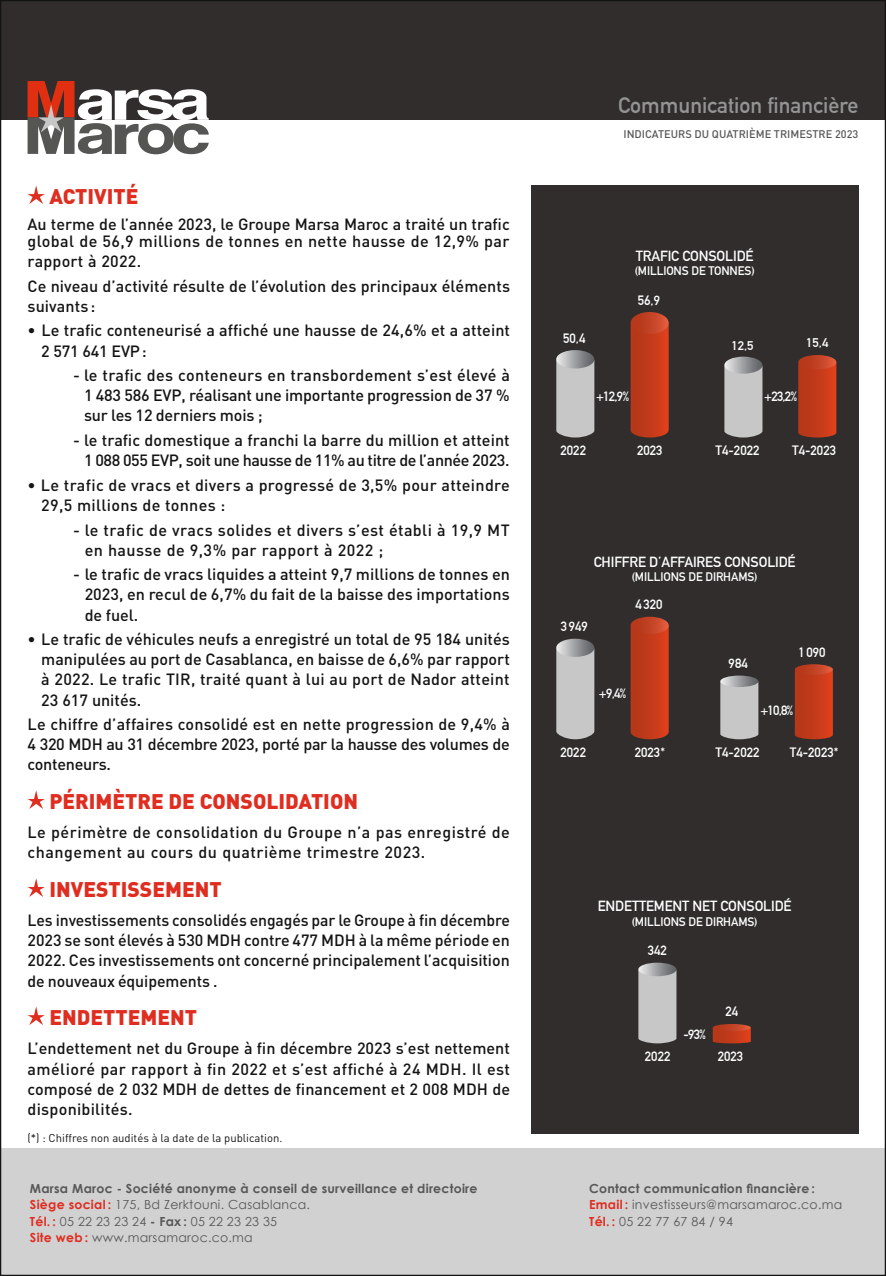
<style>
.page{position:relative;width:886px;height:1276px;background:#fff}
.page>*{position:absolute;margin:0;border:0;box-sizing:border-box;transform-origin:0 0}
.t1{font:700 21.88px "DIN Alternate";color:#949494}
.t2{font:900 21px "DIN";color:#df2d20}
.t3{font:500 16.12px/20.1px "DIN";letter-spacing:.005em;color:#131413;text-align:justify}
.t4{font:500 16.12px/20.1px "DIN";letter-spacing:.03em;color:#131413}
.t5{font:500 16.12px/20.1px "DIN";letter-spacing:.025em;color:#131413}
.t6{font:700 14.38px "DIN Alternate";letter-spacing:-.01em;color:#fff}
.t7{font:700 13.25px "DIN Alternate";color:#fff}
.t8{font:12.5px "Century Gothic";letter-spacing:.02em;color:#585858}
.t9{font:700 12.5px "Century Gothic";letter-spacing:.02em;color:#585858}
.t10{font:700 12.38px "DIN Alternate";color:#fff;scale:1.08 1}
.t11{font:700 12.12px "DIN Alternate";letter-spacing:-.01em;color:#fff}
.t12{font:11.25px "DIN";color:#131413}
.t13{font:500 11px "DIN";color:#585858}
.s1{font-weight:700;color:#df2d20}
.s2{font-weight:700}
</style>
<div class="page">
<div style="left:0;top:1148px;width:886px;height:128px;background:#d2d1d2"></div>
<div style="left:531px;top:185px;width:327px;height:949px;background:#302d2c"></div>
<div style="left:0;top:0;width:886px;height:120px;background:#302d2c"></div>
<svg style="left:28px;top:81px;width:181px;height:73px"></svg>
<svg style="left:28px;top:185px;width:17px;height:19px"></svg>
<svg style="left:28px;top:790px;width:17px;height:19px"></svg>
<svg style="left:28px;top:878px;width:17px;height:19px"></svg>
<svg style="left:28px;top:1006px;width:17px;height:19px"></svg>
<svg style="left:556px;top:350px;width:38px;height:87px"></svg>
<svg style="left:724px;top:357px;width:38px;height:80px"></svg>
<svg style="left:631px;top:312px;width:38px;height:125px"></svg>
<svg style="left:798px;top:355px;width:38px;height:82px"></svg>
<svg style="left:638px;top:962px;width:38px;height:81px"></svg>
<svg style="left:713px;top:1024px;width:38px;height:19px"></svg>
<svg style="left:556px;top:639px;width:38px;height:100px"></svg>
<svg style="left:631px;top:617px;width:38px;height:122px"></svg>
<svg style="left:795px;top:664px;width:38px;height:75px"></svg>
<svg style="left:720px;top:675px;width:38px;height:64px"></svg>
<p class="t2" style="left:49px;top:182px;width:91px">ACTIVITÉ</p>
<p class="t3" style="left:28px;top:215px;width:484px;line-height:16.9px">Au terme de l’année 2023, le Groupe Marsa Maroc a traité un trafic global de 56,9 millions de tonnes en nette hausse de 12,9% par</p>
<p class="t3" style="left:28px;top:251px;width:115px">rapport à 2022.</p>
<p class="t3" style="left:28px;top:275px;width:484px">Ce niveau d’activité résulte de l’évolution des principaux éléments suivants :</p>
<p class="t3" style="left:41px;top:320px;width:470px;text-indent:-14px">• Le trafic conteneurisé a affiché une hausse de 24,6% et a atteint<br>2 571 641 EVP:</p>
<p class="t3" style="left:84px;top:365px;width:427px;text-indent:-11px">- le trafic des conteneurs en transbordement s’est élevé à 1 483 586 EVP, réalisant une importante progression de 37 % sur les 12 derniers mois ;</p>
<p class="t3" style="left:73px;top:430px;width:438px;text-align:right">- le trafic domestique a franchi la barre du million et atteint<br>1 088 055 EVP, soit une hausse de 11% au titre de l’année 2023.</p>
<p class="t3" style="left:41px;top:474px;width:470px;text-indent:-14px">• Le trafic de vracs et divers a progressé de 3,5% pour atteindre<br>29,5 millions de tonnes :</p>
<p class="t5" style="left:85px;top:519px;width:427px;text-indent:-11px">- le trafic de vracs solides et divers s’est établi à 19,9 MT en hausse de 9,3% par rapport à 2022 ;</p>
<p class="t3" style="left:85px;top:564px;width:427px;text-indent:-11px">- le trafic de vracs liquides a atteint 9,7 millions de tonnes en 2023, en recul de 6,7% du fait de la baisse des importations de fuel.</p>
<p class="t3" style="left:41px;top:629px;width:470px;text-indent:-14px">• Le trafic de véhicules neufs a enregistré un total de 95 184 unités manipulées au port de Casablanca, en baisse de 6,6% par rapport à 2022. Le trafic TIR, traité quant à lui au port de Nador atteint 23 617 unités.</p>
<p class="t3" style="left:28px;top:714px;width:484px">Le chiffre d’affaires consolidé est en nette progression de 9,4% à 4 320 MDH au 31 décembre 2023, porté par la hausse des volumes de conteneurs.</p>
<p class="t2" style="left:49px;top:787px;width:310px">PÉRIMÈTRE DE CONSOLIDATION</p>
<p class="t4" style="left:28px;top:822px;width:484px">Le périmètre de consolidation du Groupe n’a pas enregistré de changement au cours du quatrième trimestre 2023.</p>
<p class="t2" style="left:49px;top:875px;width:174px">INVESTISSEMENT</p>
<p class="t3" style="left:28px;top:910px;width:484px">Les investissements consolidés engagés par le Groupe à fin décembre 2023 se sont élevés à 530 MDH contre 477 MDH à la même période en 2022. Ces investissements ont concerné principalement l’acquisition de nouveaux équipements .</p>
<p class="t2" style="left:49px;top:1003px;width:149px">ENDETTEMENT</p>
<p class="t3" style="left:28px;top:1038px;width:484px">L’endettement net du Groupe à fin décembre 2023 s’est nettement amélioré par rapport à fin 2022 et s’est affiché à 24 MDH. Il est composé de 2 032 MDH de dettes de financement et 2 008 MDH de disponibilités.</p>
<p class="t12" style="left:28px;top:1131px;width:256px">(*) : Chiffres non audités à la date de la publication.</p>
<p class="t9" style="left:30px;top:1180px;width:449px">Marsa Maroc - Société anonyme à conseil de surveillance et directoire</p>
<p class="t8" style="left:30px;top:1197px;width:282px"><span class="s1">Siège social :</span> 175, Bd Zerktouni. Casablanca.</p>
<p class="t8" style="left:30px;top:1213px;width:249px"><span class="s1">Tél. :</span> 05 22 23 23 24 <span class="s2">- Fax :</span> 05 22 23 23 35</p>
<p class="t8" style="left:30px;top:1229px;width:224px"><span class="s1">Site web :</span> www.marsamaroc.co.ma</p>
<p class="t1" style="left:618px;top:89px;width:242px">Communication financière</p>
<p class="t13" style="left:623px;top:127px;width:236px">INDICATEURS DU QUATRIÈME TRIMESTRE 2023</p>
<p class="t6" style="left:636px;top:245px;width:119px">TRAFIC CONSOLIDÉ</p>
<p class="t11" style="left:635px;top:262px;width:121px">(MILLIONS DE TONNES)</p>
<p class="t7" style="left:563px;top:328px;width:24px">50,4</p>
<p class="t7" style="left:638px;top:290px;width:24px">56,9</p>
<p class="t7" style="left:596px;top:386px;width:35px">+12,9%</p>
<p class="t7" style="left:560px;top:440px;width:27px">2022</p>
<p class="t7" style="left:637px;top:440px;width:27px">2023</p>
<p class="t10" style="left:731px;top:336px;width:22px">12,5</p>
<p class="t10" style="left:806px;top:333px;width:22px">15,4</p>
<p class="t7" style="left:764px;top:386px;width:35px">+23,2%</p>
<p class="t7" style="left:715px;top:440px;width:45px">T4-2022</p>
<p class="t7" style="left:792px;top:440px;width:45px">T4-2023</p>
<p class="t6" style="left:594px;top:550px;width:203px">CHIFFRE D’AFFAIRES CONSOLIDÉ</p>
<p class="t11" style="left:632px;top:567px;width:127px">(MILLIONS DE DIRHAMS)</p>
<p class="t7" style="left:635px;top:594px;width:29px">4 320</p>
<p class="t7" style="left:561px;top:616px;width:29px">3 949</p>
<p class="t7" style="left:599px;top:683px;width:29px">+9,4%</p>
<p class="t7" style="left:560px;top:742px;width:27px">2022</p>
<p class="t7" style="left:635px;top:742px;width:32px">2023*</p>
<p class="t7" style="left:729px;top:653px;width:21px">984</p>
<p class="t7" style="left:798px;top:642px;width:29px">1 090</p>
<p class="t7" style="left:760px;top:700px;width:35px">+10,8%</p>
<p class="t7" style="left:715px;top:742px;width:45px">T4-2022</p>
<p class="t7" style="left:790px;top:742px;width:50px">T4-2023*</p>
<p class="t6" style="left:598px;top:895px;width:195px">ENDETTEMENT NET CONSOLIDÉ</p>
<p class="t11" style="left:632px;top:912px;width:127px">(MILLIONS DE DIRHAMS)</p>
<p class="t7" style="left:648px;top:939px;width:21px">342</p>
<p class="t7" style="left:683px;top:1024px;width:24px">-93%</p>
<p class="t7" style="left:725px;top:1001px;width:14px">24</p>
<p class="t7" style="left:645px;top:1046px;width:27px">2022</p>
<p class="t7" style="left:718px;top:1046px;width:27px">2023</p>
<p class="t9" style="left:589px;top:1180px;width:227px">Contact communication financière :</p>
<p class="t8" style="left:589px;top:1197px;width:255px"><span class="s1">Email :</span> investisseurs@marsamaroc.co.ma</p>
<p class="t8" style="left:589px;top:1213px;width:145px"><span class="s1">Tél. :</span> 05 22 77 67 84 / 94</p>
</div>
